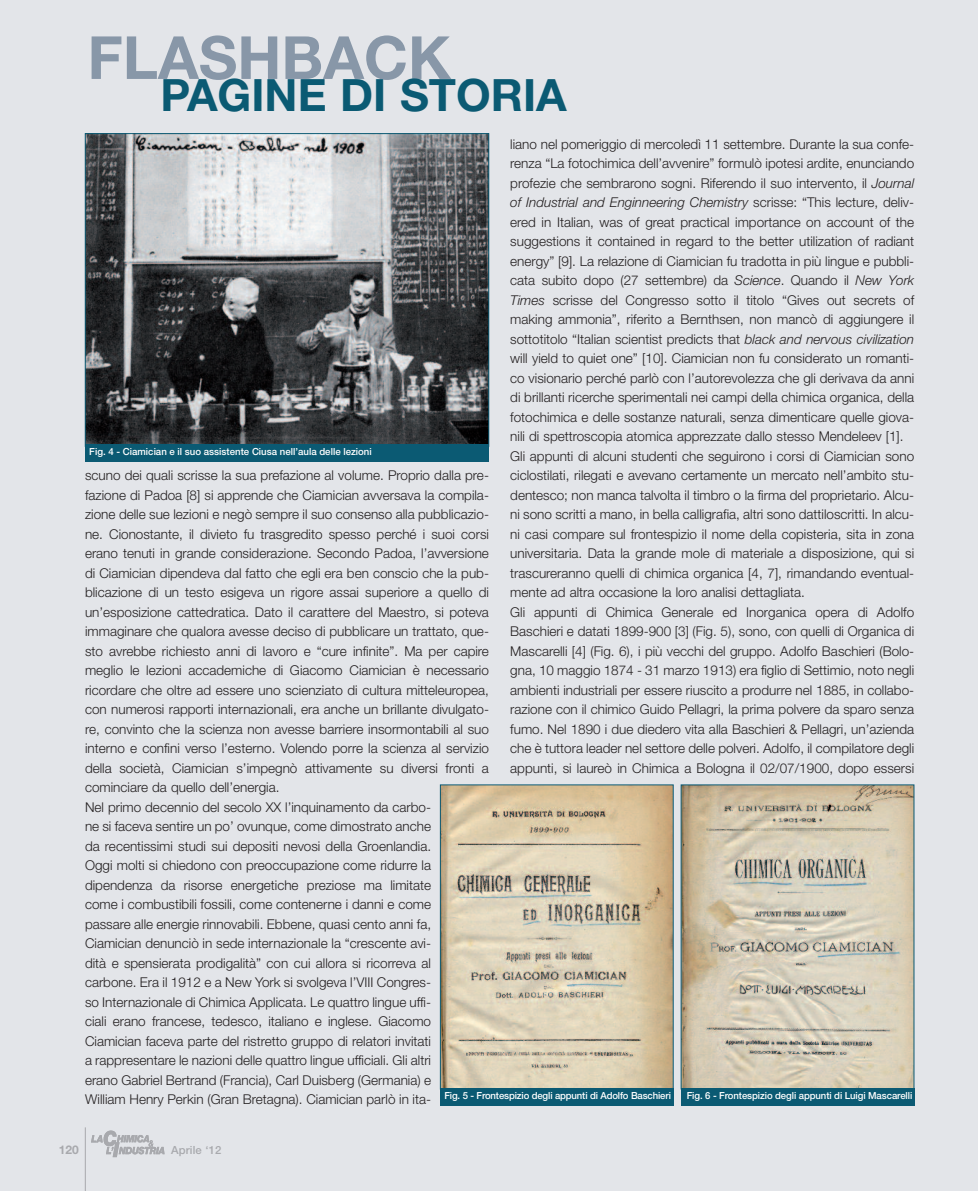
<style>
.page{position:relative;width:978px;height:1191px;background:#e3e5e9}
.page>*{position:absolute;margin:0;border:0;box-sizing:border-box;transform-origin:0 0}
.t1{font:700 59.4px "Helvetica Neue";color:#8897a8}
.t2{font:700 44.55px "Helvetica Neue";color:#0b5a73}
.t3{font:300 13.5px/19.5px "Helvetica Neue";color:#231f20}
.t4{font:700 12px "Helvetica Neue";color:#a8a9ad}
.t5{font:500 11.25px "Helvetica Neue";letter-spacing:.01em;color:#a8a9ad}
.t6{font:500 9.75px "Helvetica Neue";letter-spacing:-.01em;color:#fff}
.s1{font-style:italic}
</style>
<div class="page">
<hr style="left:85px;top:1127px;width:1px;height:64px;background:#a8a9ad">
<img style="left:91px;top:1130px;width:74px;height:28px">
<img style="left:87px;top:135px;width:400px;height:309px">
<div style="left:85px;top:444px;width:404px;height:17px;background:#0b5a73"></div>
<img style="left:442px;top:786px;width:229px;height:301px">
<div style="left:440px;top:784px;width:233px;height:305px;border:1px solid #0b5a73"></div>
<img style="left:683px;top:786px;width:229px;height:301px">
<div style="left:681px;top:1088px;width:233px;height:17px;background:#0b5a73"></div>
<div style="left:440px;top:1088px;width:233px;height:17px;background:#0b5a73"></div>
<h1 class="t1" style="left:87px;top:36px;width:365px">FLASHBACK</h1>
<h2 class="t2" style="left:161px;top:79px;width:408px">PAGINE DI STORIA</h2>
<p class="t3" style="left:510px;top:134px;width:405px">liano nel pomeriggio di mercoledì 11 settembre. Durante la sua confe&shy;renza “La fotochimica dell’avvenire” formulò ipotesi ardite, enunciando profezie che sembrarono sogni. Riferendo il suo intervento, il <span class="s1">Journal of Industrial and Enginneering Chemistry</span> scrisse: “This lecture, deliv&shy;ered in Italian, was of great practical importance on account of the suggestions it contained in regard to the better utilization of radiant energy” [9]. La relazione di Ciamician fu tradotta in più lingue e pubbli&shy;cata subito dopo (27 settembre) da <span class="s1">Science</span>. Quando il <span class="s1">New York Times</span> scrisse del Congresso sotto il titolo “Gives out secrets of making ammonia”, riferito a Bernthsen, non mancò di aggiungere il sottotitolo “Italian scientist predicts that <span class="s1">black and nervous civilization </span>will yield to quiet one” [10]. Ciamician non fu considerato un romanti&shy;co visionario perché parlò con l’autorevolezza che gli derivava da anni di brillanti ricerche sperimentali nei campi della chimica organica, della fotochimica e delle sostanze naturali, senza dimenticare quelle giova&shy;nili di spettroscopia atomica apprezzate dallo stesso Mendeleev [1].<br>Gli appunti di alcuni studenti che seguirono i corsi di Ciamician sono ciclostilati, rilegati e avevano certamente un mercato nell’ambito stu&shy;dentesco; non manca talvolta il timbro o la firma del proprietario. Alcu&shy;ni sono scritti a mano, in bella calligrafia, altri sono dattiloscritti. In alcu&shy;ni casi compare sul frontespizio il nome della copisteria, sita in zona universitaria. Data la grande mole di materiale a disposizione, qui si trascureranno quelli di chimica organica [4, 7], rimandando eventual&shy;mente ad altra occasione la loro analisi dettagliata.<br>Gli appunti di Chimica Generale ed Inorganica opera di Adolfo Baschieri e datati 1899-900 [3] (Fig. 5), sono, con quelli di Organica di Mascarelli [4] (Fig. 6), i più vecchi del gruppo. Adolfo Baschieri (Bolo&shy;gna, 10 maggio 1874 - 31 marzo 1913) era figlio di Settimio, noto negli ambienti industriali per essere riuscito a produrre nel 1885, in collabo&shy;razione con il chimico Guido Pellagri, la prima polvere da sparo senza fumo. Nel 1890 i due diedero vita alla Baschieri &amp; Pellagri, un’azienda che è tuttora leader nel settore delle polveri. Adolfo, il compilatore degli appunti, si laureò in Chimica a Bologna il 02/07/1900, dopo essersi</p>
<p class="t6" style="left:89px;top:448px;width:284px">Fig. 4 - Ciamician e il suo assistente Ciusa nell’aula delle lezioni</p>
<p class="t3" style="left:85px;top:465px;width:405px">scuno dei quali scrisse la sua prefazione al volume. Proprio dalla pre&shy;fazione di Padoa [8] si apprende che Ciamician avversava la compila&shy;zione delle sue lezioni e negò sempre il suo consenso alla pubblicazio&shy;ne. Cionostante, il divieto fu trasgredito spesso perché i suoi corsi erano tenuti in grande considerazione. Secondo Padoa, l’avversione di Ciamician dipendeva dal fatto che egli era ben conscio che la pub&shy;blicazione di un testo esigeva un rigore assai superiore a quello di un’esposizione cattedratica. Dato il carattere del Maestro, si poteva immaginare che qualora avesse deciso di pubblicare un trattato, que&shy;sto avrebbe richiesto anni di lavoro e “cure infinite”. Ma per capire meglio le lezioni accademiche di Giacomo Ciamician è necessario ricordare che oltre ad essere uno scienziato di cultura mitteleuropea, con numerosi rapporti internazionali, era anche un brillante divulgato&shy;re, convinto che la scienza non avesse barriere insormontabili al suo interno e confini verso l’esterno. Volendo porre la scienza al servizio della società, Ciamician s’impegnò attivamente su diversi fronti a cominciare da quello dell’energia.<br>Nel primo decennio del secolo XX l’inquinamento da carbo-<br>ne si faceva sentire un po’ ovunque, come dimostrato anche<br>da recentissimi studi sui depositi nevosi della Groenlandia.<br>Oggi molti si chiedono con preoccupazione come ridurre la dipendenza da risorse energetiche preziose ma limitate<br>come i combustibili fossili, come contenerne i danni e come<br>passare alle energie rinnovabili. Ebbene, quasi cento anni fa, Ciamician denunciò in sede internazionale la “crescente avi-<br>dità e spensierata prodigalità” con cui allora si ricorreva al<br>carbone. Era il 1912 e a New York si svolgeva l’VIII Congres-<br>so Internazionale di Chimica Applicata. Le quattro lingue uffi-<br>ciali erano francese, tedesco, italiano e inglese. Giacomo Ciamician faceva parte del ristretto gruppo di relatori invitati<br>a rappresentare le nazioni delle quattro lingue ufficiali. Gli altri<br>erano Gabriel Bertrand (Francia), Carl Duisberg (Germania) e<br>William Henry Perkin (Gran Bretagna). Ciamician parlò in ita-</p>
<p class="t6" style="left:444px;top:1092px;width:228px">Fig. 5 - Frontespizio degli appunti di Adolfo Baschieri</p>
<p class="t6" style="left:687px;top:1092px;width:227px">Fig. 6 - Frontespizio degli appunti di Luigi Mascarelli</p>
<p class="t4" style="left:59px;top:1145px;width:22px">120</p>
<p class="t5" style="left:171px;top:1146px;width:52px">Aprile ‘12</p>
</div>
